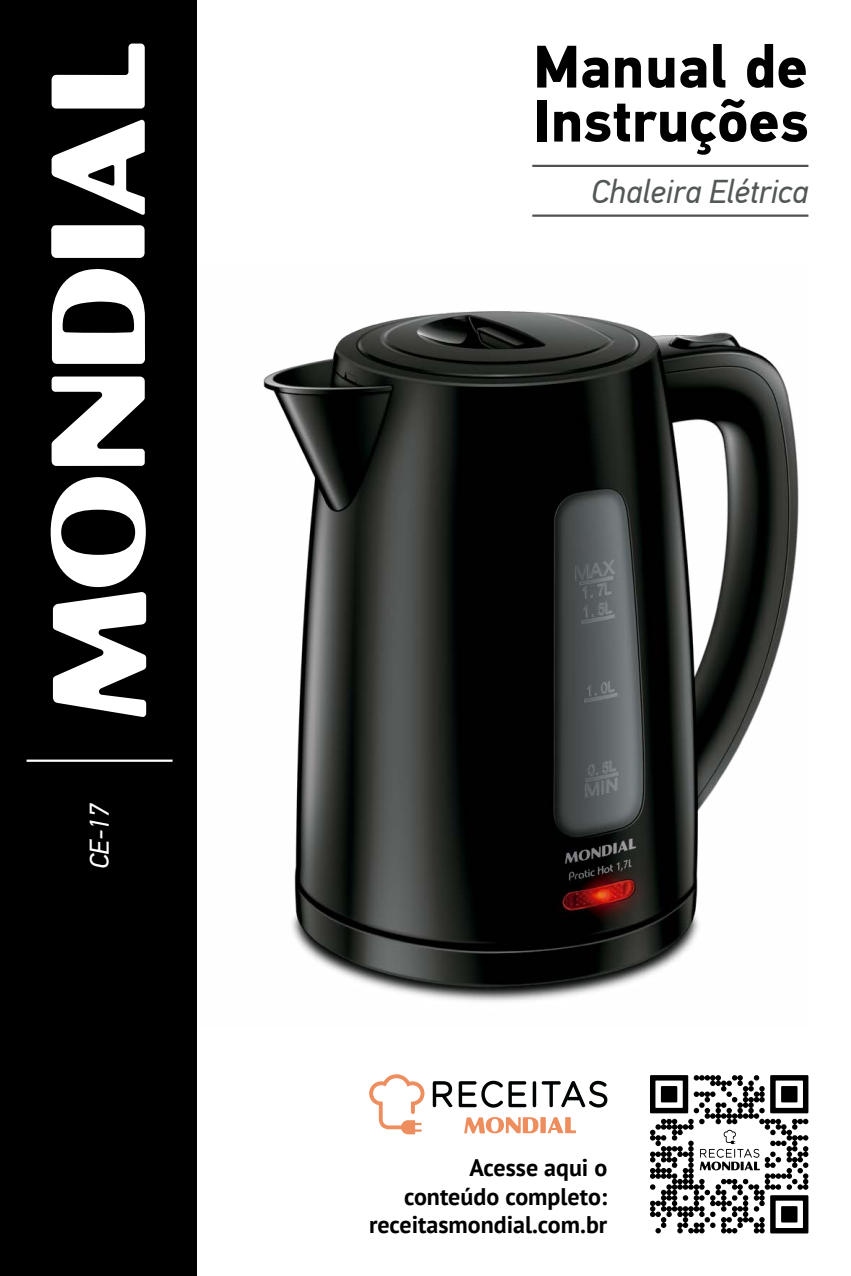
<style>
.page{position:relative;width:851px;height:1276px;background:#fff}
.page>*{position:absolute;margin:0;border:0;box-sizing:border-box;transform-origin:0 0}
.t1{font:700 60px/54px "PF Din Text Pro";color:#000}
.t2{font:italic 33px "PF Din Text Pro";color:#535757}
.t3{font:italic 27px "PF Din Text Pro";color:#fff}
.t4{font:700 24px/28.8px "PT Sans";color:#000;text-align:right}
</style>
<div class="page">
<hr style="left:532px;top:214px;width:276px;height:3px;background:#515253">
<hr style="left:532px;top:165px;width:276px;height:2px;background:#515253">
<svg style="left:458px;top:1080px;width:68px;height:27px"></svg>
<svg style="left:432px;top:1081px;width:20px;height:26px"></svg>
<svg style="left:532px;top:1080px;width:76px;height:27px"></svg>
<svg style="left:464px;top:1117px;width:112px;height:16px"></svg>
<svg style="left:369px;top:1074px;width:55px;height:60px"></svg>
<svg style="left:650px;top:1075px;width:158px;height:158px"></svg>
<div style="left:0;top:0;width:197px;height:1276px;background:#000"></div>
<svg style="left:52px;top:119px;width:93px;height:96px"></svg>
<svg style="left:52px;top:269px;width:93px;height:95px"></svg>
<svg style="left:51px;top:225px;width:93px;height:33px;background:#fafafa"></svg>
<svg style="left:52px;top:43px;width:93px;height:66px"></svg>
<svg style="left:51px;top:477px;width:95px;height:240px"></svg>
<svg style="left:51px;top:376px;width:94px;height:90px"></svg>
<hr style="left:27px;top:759px;width:145px;height:3px;background:#fff">
<img style="left:263px;top:311px;width:536px;height:691px">
<p class="t3" style="left:83px;top:869px;width:68px;rotate:-90deg">CE-17</p>
<h1 class="t1" style="left:533px;top:41px;width:277px">Manual de<br>Instruções</h1>
<h2 class="t2" style="left:591px;top:172px;width:219px">Chaleira Elétrica</h2>
<p class="t4" style="left:369px;top:1152px;width:240px">Acesse aqui o conteúdo completo: receitasmondial.com.br</p>
</div>
